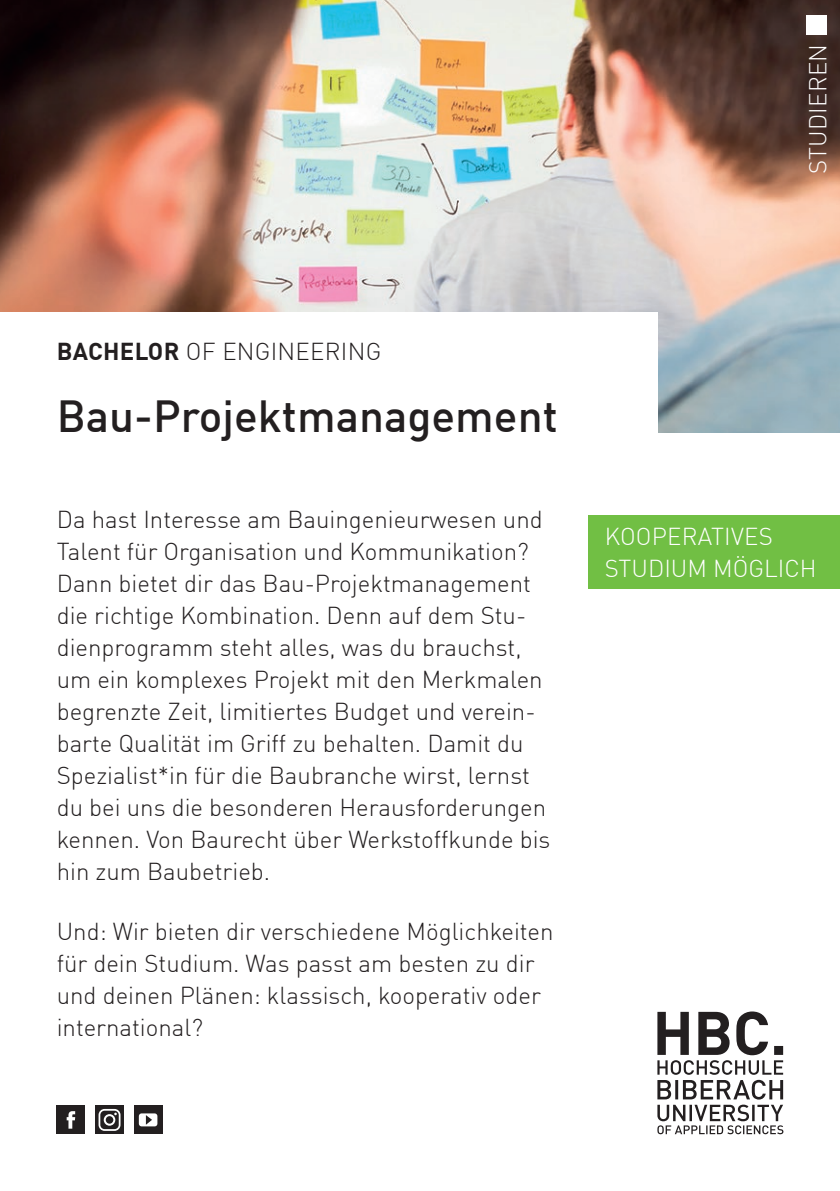
<style>
.page{position:relative;width:840px;height:1191px;background:#fff}
.page>*{position:absolute;margin:0;border:0;box-sizing:border-box;transform-origin:0 0}
.t1{font:500 44px "DIN Offc";color:#231f20}
.t2{font:300 24px/32px "DIN Offc";color:#231f20}
.t3{font:300 24px/32px "DIN Offc";color:#fff}
.s1{font-weight:700}
</style>
<div class="page">
<img style="left:0;top:0;width:839px;height:432px">
<div style="left:0;top:312px;width:657px;height:168px;background:#fff"></div>
<div style="left:805px;top:15px;width:21px;height:20px;background:#fff"></div>
<div style="left:588px;top:515px;width:251px;height:74px;background:#71bf44"></div>
<div style="left:57px;top:1105px;width:28px;height:29px;background:#231f20"></div>
<svg style="left:67px;top:1111px;width:8px;height:17px"></svg>
<div style="left:134px;top:1105px;width:28px;height:29px;background:#231f20"></div>
<div style="left:139px;top:1113px;width:18px;height:13px;background:#fff;border-radius:3px"></div>
<svg style="left:146px;top:1115px;width:6px;height:9px"></svg>
<div style="left:95px;top:1105px;width:29px;height:29px;background:#231f20"></div>
<svg style="left:98px;top:1109px;width:22px;height:21px"></svg>
<svg style="left:657px;top:1011px;width:126px;height:123px"></svg>
<p class="t3" style="left:801px;top:174px;width:132px;rotate:-90deg">STUDIEREN</p>
<p class="t2" style="left:57px;top:335px;width:326px"><span class="s1">BACHELOR</span> OF ENGINEERING</p>
<h1 class="t1" style="left:57px;top:388px;width:502px">Bau-Projektmanagement</h1>
<p class="t2" style="left:57px;top:503px;width:495px">Da hast Interesse am Bauingenieurwesen und Talent für Organisation und Kommunikation?<br>Dann bietet dir das Bau-Projektmanagement die richtige Kombination. Denn auf dem Stu&shy;dienprogramm steht alles, was du brauchst, um ein komplexes Projekt mit den Merkmalen begrenzte Zeit, limitiertes Budget und verein&shy;barte Qualität im Griff zu behalten. Damit du Spezialist*in für die Baubranche wirst, lernst du bei uns die besonderen Herausforderungen kennen. Von Baurecht über Werkstoffkunde bis hin zum Baubetrieb.</p>
<p class="t2" style="left:57px;top:915px;width:498px">Und: Wir bieten dir verschiedene Möglichkeiten für dein Studium. Was passt am besten zu dir und deinen Plänen: klassisch, kooperativ oder international?</p>
<p class="t3" style="left:604px;top:520px;width:213px">KOOPERATIVES<br>STUDIUM MÖGLICH</p>
</div>
